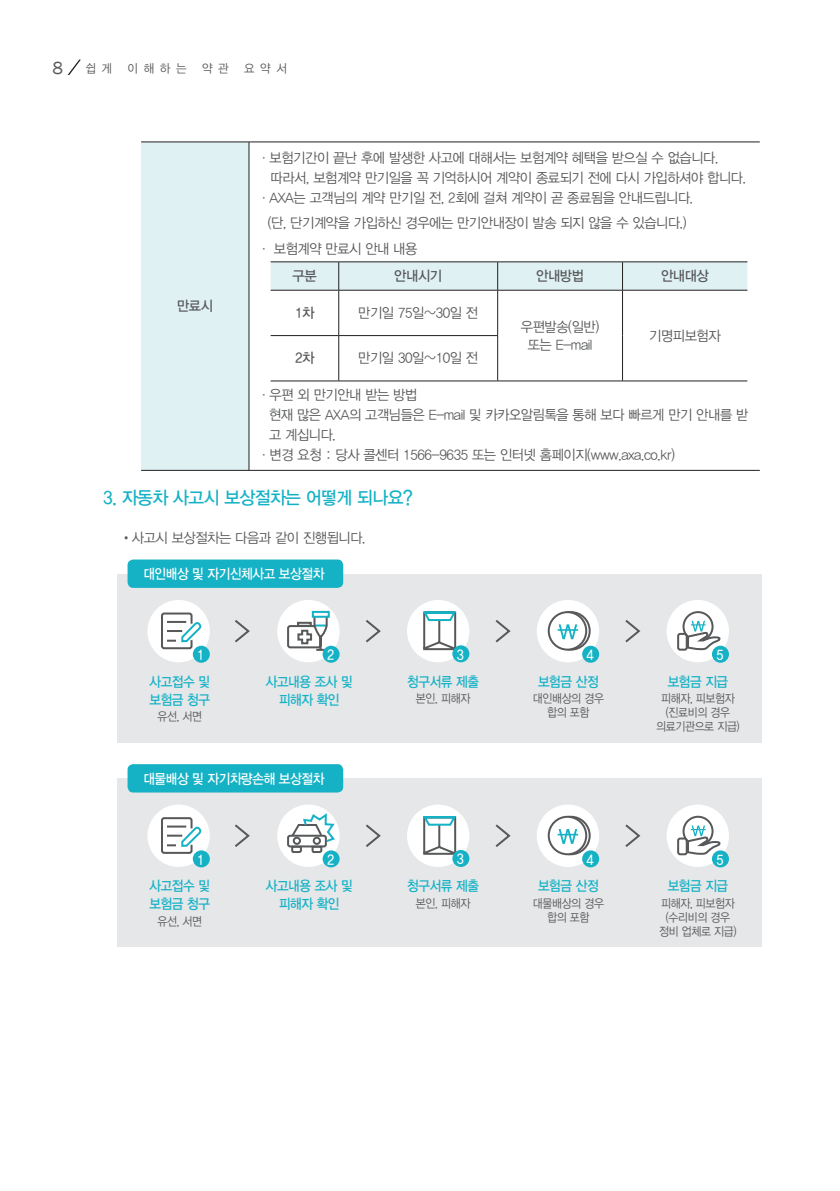
<style>
.page{position:relative;width:840px;height:1191px;background:#fff}
.page>*{position:absolute;margin:0;border:0;box-sizing:border-box;transform-origin:0 0}
.t1{font:18px "YDVYGO Std 33";letter-spacing:-.03em;color:#15b2c5;scale:.95 1}
.t2{font:14px/25.6px "YDVYGO Std 32";letter-spacing:-.03em;color:#57585a;scale:.95 1}
.t3{font:14px/18px "YDVYGO Std 33";letter-spacing:-.03em;color:#15b2c5;scale:.9 1}
.t4{font:14px "YDVYGO Std 33";letter-spacing:-.03em;color:#fff;scale:.9 1}
.t5{font:14px "YDVYGO Std 33";letter-spacing:-.03em;color:#57585a;scale:.95 1}
.t6{font:12px/14px "YDVYGO Std 32";letter-spacing:-.03em;color:#57585a;text-align:center;scale:.9 1}
.t7{font:12px "YDVYGO Std 12";letter-spacing:.5em;color:#57585a;scale:.95 1}
.s1{font-family:"Franklin Gothic";font-size:18px}
.s2{font-family:"YDVYGO Std 11"}
</style>
<div class="page">
<svg style="left:67px;top:60px;width:14px;height:15px"></svg>
<div style="left:117px;top:573px;width:644px;height:169px;background:#e6e7e9"></div>
<div style="left:117px;top:778px;width:644px;height:169px;background:#e6e7e9"></div>
<div style="left:141px;top:142px;width:108px;height:328px;background:#e0f1f4"></div>
<hr style="left:249px;top:142px;width:510px;height:1px;background:#231f20">
<hr style="left:249px;top:470px;width:510px;height:1px;background:#231f20">
<hr style="left:248px;top:142px;width:1px;height:328px;background:#231f20">
<hr style="left:141px;top:470px;width:108px;height:1px;background:#231f20">
<hr style="left:141px;top:142px;width:108px;height:1px;background:#231f20">
<svg style="left:270px;top:262px;width:477px;height:28px"></svg>
<hr style="left:338px;top:290px;width:1px;height:45px;background:#231f20">
<hr style="left:497px;top:290px;width:1px;height:45px;background:#231f20">
<hr style="left:622px;top:290px;width:1px;height:45px;background:#231f20">
<hr style="left:622px;top:335px;width:1px;height:46px;background:#231f20">
<hr style="left:270px;top:261px;width:68px;height:1px;background:#231f20">
<hr style="left:338px;top:261px;width:159px;height:1px;background:#231f20">
<hr style="left:497px;top:261px;width:125px;height:1px;background:#231f20">
<hr style="left:622px;top:261px;width:125px;height:1px;background:#231f20">
<hr style="left:270px;top:290px;width:68px;height:1px;background:#231f20">
<hr style="left:338px;top:290px;width:159px;height:1px;background:#231f20">
<hr style="left:497px;top:290px;width:125px;height:1px;background:#231f20">
<hr style="left:622px;top:290px;width:125px;height:1px;background:#231f20">
<hr style="left:270px;top:335px;width:68px;height:1px;background:#231f20">
<hr style="left:338px;top:335px;width:159px;height:1px;background:#231f20">
<hr style="left:270px;top:380px;width:68px;height:1px;background:#231f20">
<hr style="left:338px;top:380px;width:159px;height:1px;background:#231f20">
<hr style="left:497px;top:380px;width:125px;height:1px;background:#231f20">
<hr style="left:622px;top:380px;width:125px;height:1px;background:#231f20">
<hr style="left:338px;top:336px;width:1px;height:45px;background:#231f20">
<hr style="left:497px;top:336px;width:1px;height:45px;background:#231f20">
<div style="left:127px;top:559px;width:216px;height:29px;background:#15b2c5;border-radius:6px"></div>
<div style="left:127px;top:764px;width:216px;height:28px;background:#15b2c5;border-radius:6px"></div>
<div style="left:147px;top:600px;width:63px;height:62px;background:#fff;border-radius:50%"></div>
<div style="left:147px;top:804px;width:63px;height:63px;background:#fff;border-radius:50%"></div>
<div style="left:277px;top:600px;width:62px;height:62px;background:#fff;border-radius:50%"></div>
<div style="left:277px;top:804px;width:62px;height:63px;background:#fff;border-radius:50%"></div>
<div style="left:407px;top:600px;width:62px;height:62px;background:#fff;border-radius:50%"></div>
<div style="left:407px;top:804px;width:62px;height:63px;background:#fff;border-radius:50%"></div>
<div style="left:536px;top:600px;width:63px;height:62px;background:#fff;border-radius:50%"></div>
<div style="left:536px;top:804px;width:63px;height:63px;background:#fff;border-radius:50%"></div>
<div style="left:666px;top:600px;width:62px;height:62px;background:#fff;border-radius:50%"></div>
<div style="left:666px;top:804px;width:62px;height:63px;background:#fff;border-radius:50%"></div>
<svg style="left:235px;top:620px;width:15px;height:23px"></svg>
<svg style="left:235px;top:824px;width:15px;height:23px"></svg>
<svg style="left:366px;top:620px;width:15px;height:23px"></svg>
<svg style="left:366px;top:824px;width:15px;height:23px"></svg>
<svg style="left:495px;top:620px;width:16px;height:23px"></svg>
<svg style="left:495px;top:824px;width:16px;height:23px"></svg>
<svg style="left:625px;top:620px;width:16px;height:23px"></svg>
<svg style="left:625px;top:824px;width:16px;height:23px"></svg>
<div style="left:193px;top:645px;width:17px;height:18px;background:#15b2c5;border-radius:50%"></div>
<div style="left:193px;top:850px;width:17px;height:17px;background:#15b2c5;border-radius:50%"></div>
<svg style="left:161px;top:612px;width:42px;height:38px"></svg>
<svg style="left:161px;top:817px;width:42px;height:38px"></svg>
<div style="left:551px;top:611px;width:39px;height:39px;border:2px solid #57585a;border-radius:50%"></div>
<div style="left:548px;top:612px;width:38px;height:37px;background:#fff;border-radius:50%"></div>
<div style="left:547px;top:611px;width:40px;height:39px;border:2px solid #57585a;border-radius:50%"></div>
<svg style="left:557px;top:624px;width:20px;height:15px"></svg>
<div style="left:551px;top:815px;width:39px;height:40px;border:2px solid #57585a;border-radius:50%"></div>
<div style="left:548px;top:816px;width:38px;height:38px;background:#fff;border-radius:50%"></div>
<div style="left:547px;top:815px;width:40px;height:40px;border:2px solid #57585a;border-radius:50%"></div>
<svg style="left:557px;top:829px;width:20px;height:15px"></svg>
<div style="left:682px;top:611px;width:31px;height:31px;border:2px solid #57585a;border-radius:50%"></div>
<div style="left:676px;top:633px;width:11px;height:17px;border:2px solid #57585a;border-radius:2px"></div>
<div style="left:682px;top:815px;width:31px;height:31px;border:2px solid #57585a;border-radius:50%"></div>
<div style="left:676px;top:837px;width:11px;height:18px;border:2px solid #57585a;border-radius:2px"></div>
<svg style="left:685px;top:621px;width:36px;height:247px"></svg>
<svg style="left:287px;top:618px;width:41px;height:33px"></svg>
<div style="left:311px;top:611px;width:18px;height:7px;border:2px solid #15b2c5"></div>
<svg style="left:423px;top:611px;width:34px;height:40px"></svg>
<svg style="left:423px;top:816px;width:34px;height:39px"></svg>
<div style="left:287px;top:834px;width:39px;height:13px;border:2px solid #57585a;border-radius:2px"></div>
<svg style="left:290px;top:813px;width:46px;height:40px"></svg>
<div style="left:322px;top:645px;width:17px;height:18px;background:#15b2c5;border-radius:50%"></div>
<div style="left:322px;top:850px;width:17px;height:17px;background:#15b2c5;border-radius:50%"></div>
<div style="left:452px;top:645px;width:17px;height:17px;background:#15b2c5;border-radius:50%"></div>
<div style="left:452px;top:850px;width:17px;height:17px;background:#15b2c5;border-radius:50%"></div>
<div style="left:582px;top:645px;width:17px;height:18px;background:#15b2c5;border-radius:50%"></div>
<div style="left:582px;top:850px;width:17px;height:17px;background:#15b2c5;border-radius:50%"></div>
<div style="left:711px;top:645px;width:17px;height:18px;background:#15b2c5;border-radius:50%"></div>
<div style="left:711px;top:850px;width:17px;height:17px;background:#15b2c5;border-radius:50%"></div>
<p class="t7" style="left:52px;top:62px;width:64px"><span class="s1">8</span> 쉽게</p>
<p class="t7" style="left:127px;top:62px;width:64px">이해하는</p>
<p class="t7" style="left:202px;top:62px;width:30px">약 관</p>
<p class="t7" style="left:244px;top:62px;width:47px">요약서</p>
<p class="t5" style="left:177px;top:299px;width:39px">만료시</p>
<p class="t2" style="left:257px;top:145px;width:486px">·보험기간이 끝난 후에 발생한 사고에 대해서는 보험계약 혜택을 받으실 수 없습니다.</p>
<p class="t2" style="left:270px;top:165px;width:502px">따라서, 보험계약 만기일을 꼭 기억하시어 계약이 종료되기 전에 다시 가입하셔야 합니다.</p>
<p class="t2" style="left:257px;top:185px;width:460px">·AXA는 고객님의 계약 만기일 전, 2회에 걸쳐 계약이 곧 종료됨을 안내드립니다.</p>
<p class="t2" style="left:257px;top:210px;width:453px;text-indent:10px">(단, 단기계약을 가입하신 경우에는 만기안내장이 발송 되지 않을 수 있습니다.) · 보험계약 만료시 안내 내용</p>
<p class="t5" style="left:292px;top:269px;width:27px">구분</p>
<p class="t5" style="left:394px;top:269px;width:52px">안내시기</p>
<p class="t5" style="left:536px;top:269px;width:52px">안내방법</p>
<p class="t5" style="left:660px;top:269px;width:52px">안내대상</p>
<p class="t5" style="left:295px;top:306px;width:22px">1차</p>
<p class="t2" style="left:358px;top:300px;width:128px">만기일 75일~30일 전</p>
<p class="t2" style="left:520px;top:318px;width:84px;line-height:18px;text-align:center">우편발송(일반) 또는 E-mail</p>
<p class="t2" style="left:648px;top:323px;width:77px">기명피보험자</p>
<p class="t5" style="left:295px;top:351px;width:22px">2차</p>
<p class="t2" style="left:358px;top:346px;width:128px">만기일 30일~10일 전</p>
<p class="t2" style="left:257px;top:382px;width:169px">·우편 외 만기안내 받는 방법</p>
<p class="t2" style="left:269px;top:402px;width:505px">현재 많은 AXA의 고객님들은 E-mail 및 카카오알림톡을 통해 보다 빠르게 만기 안내를 받</p>
<p class="t2" style="left:269px;top:422px;width:72px">고 계십니다.</p>
<p class="t2" style="left:257px;top:442px;width:440px">·변경 요청 : 당사 콜센터 1566-9635 또는 인터넷 홈페이지(www.axa.co.kr)</p>
<p class="t1" style="left:103px;top:488px;width:328px">3. 자동차 사고시 보상절차는 어떻게 되나요?</p>
<p class="t2" style="left:120px;top:525px;width:260px"><span class="s2">•</span>사고시 보상절차는 다음과 같이 진행됩니다.</p>
<p class="t4" style="left:143px;top:566px;width:202px">대인배상 및 자기신체사고 보상절차</p>
<p class="t4" style="left:197px;top:647px;width:9px">1</p>
<p class="t4" style="left:327px;top:647px;width:9px">2</p>
<p class="t4" style="left:456px;top:647px;width:9px">3</p>
<p class="t4" style="left:586px;top:647px;width:9px">4</p>
<p class="t4" style="left:716px;top:647px;width:9px">5</p>
<p class="t3" style="left:149px;top:673px;width:69px">사고접수 및 보험금 청구</p>
<p class="t6" style="left:157px;top:709px;width:51px">유선, 서면</p>
<p class="t3" style="left:265px;top:673px;width:98px;text-align:center">사고내용 조사 및 피해자 확인</p>
<p class="t3" style="left:407px;top:673px;width:81px">청구서류 제출</p>
<p class="t6" style="left:415px;top:691px;width:62px">본인, 피해자</p>
<p class="t3" style="left:537px;top:673px;width:69px">보험금 산정</p>
<p class="t6" style="left:532px;top:691px;width:80px">대인배상의 경우 합의 포함</p>
<p class="t3" style="left:667px;top:673px;width:69px">보험금 지급</p>
<p class="t6" style="left:655px;top:691px;width:94px">피해자, 피보험자 (진료비의 경우 의료기관으로 지급)</p>
<p class="t4" style="left:143px;top:771px;width:202px">대물배상 및 자기차량손해 보상절차</p>
<p class="t4" style="left:197px;top:852px;width:9px">1</p>
<p class="t4" style="left:327px;top:852px;width:9px">2</p>
<p class="t4" style="left:456px;top:852px;width:9px">3</p>
<p class="t4" style="left:586px;top:852px;width:9px">4</p>
<p class="t4" style="left:716px;top:852px;width:9px">5</p>
<p class="t3" style="left:149px;top:877px;width:69px">사고접수 및 보험금 청구</p>
<p class="t6" style="left:157px;top:914px;width:51px">유선, 서면</p>
<p class="t3" style="left:265px;top:877px;width:98px;text-align:center">사고내용 조사 및 피해자 확인</p>
<p class="t3" style="left:407px;top:877px;width:81px">청구서류 제출</p>
<p class="t6" style="left:415px;top:896px;width:62px">본인, 피해자</p>
<p class="t3" style="left:537px;top:877px;width:69px">보험금 산정</p>
<p class="t6" style="left:532px;top:896px;width:80px">대물배상의 경우 합의 포함</p>
<p class="t3" style="left:667px;top:877px;width:69px">보험금 지급</p>
<p class="t6" style="left:659px;top:896px;width:87px">피해자, 피보험자 (수리비의 경우 정비 업체로 지급)</p>
</div>
